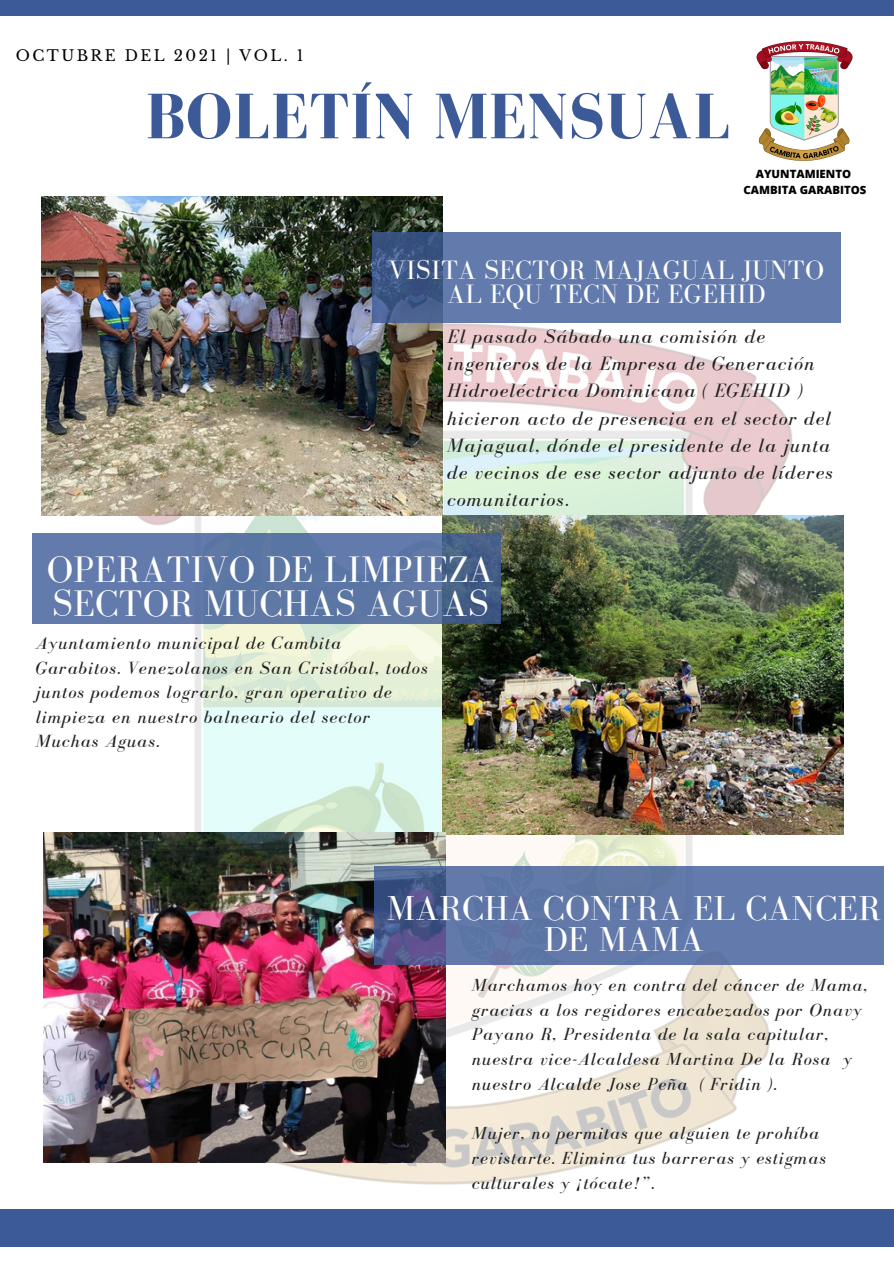
<style>
.page{position:relative;width:894px;height:1264px;background:#fff}
.page>*{position:absolute;margin:0;border:0;box-sizing:border-box;transform-origin:0 0}
.t1{font:700 66px "Bodoni FLF";letter-spacing:.01em;color:#3d5a98}
.t2{font:37.95px/33.8px "Bodoni FLF";letter-spacing:.01em;color:#fff}
.t3{font:35.7px/31.5px "Bodoni FLF";letter-spacing:.01em;color:#fff;text-align:center}
.t4{font:27.3px/24.2px "Bodoni FLF";letter-spacing:.01em;color:#fff;text-align:center}
.t5{font:italic 19.8px/27px "Bodoni FLF";letter-spacing:.06em;color:#222}
.t6{font:italic 18.15px/24.5px "Bodoni FLF";letter-spacing:.06em;color:#222}
.t7{font:italic 18px/24.8px "Bodoni FLF";letter-spacing:.06em;color:#222}
.t8{font:15px "Libre Baskerville";letter-spacing:.16em;color:#000}
.t9{font:800 11.4px "Open Sans";color:#000}
</style>
<div class="page">
<div style="left:0;top:1209px;width:893px;height:37px;background:#3d5a98"></div>
<div style="left:0;top:0;width:893px;height:16px;background:#3d5a98"></div>
<img style="left:92px;top:322px;width:713px;height:863px">
<img style="left:42px;top:197px;width:400px;height:318px">
<svg style="left:372px;top:232px;width:468px;height:90px;background:#5d75a6"></svg>
<img style="left:442px;top:515px;width:401px;height:319px">
<svg style="left:32px;top:533px;width:468px;height:90px;background:#5c75a3"></svg>
<img style="left:44px;top:832px;width:401px;height:330px">
<svg style="left:374px;top:866px;width:509px;height:98px;background:#5e74a5"></svg>
<img style="left:756px;top:41px;width:97px;height:120px">
<p class="t8" style="left:16px;top:46px;width:289px">OCTUBRE DEL 2021 | VOL. 1</p>
<p class="t1" style="left:146px;top:81px;width:586px">BOLETÍN MENSUAL</p>
<p class="t9" style="left:755px;top:166px;width:97px">AYUNTAMIENTO</p>
<p class="t9" style="left:743px;top:182px;width:124px">CAMBITA GARABITOS</p>
<p class="t4" style="left:388px;top:258px;width:437px">VISITA SECTOR MAJAGUAL JUNTO<br>AL EQU TECN DE EGEHID</p>
<p class="t5" style="left:447px;top:323px;width:387px">El pasado Sábado una comisión de ingenieros de la Empresa de Generación Hidroeléctrica Dominicana ( EGEHID ) hicieron acto de presencia en el sector del Majagual, dónde el presidente de la junta de vecinos de ese sector adjunto de líderes comunitarios.</p>
<p class="t2" style="left:47px;top:552px;width:448px">OPERATIVO DE LIMPIEZA<br>SECTOR MUCHAS AGUAS</p>
<p class="t6" style="left:36px;top:630px;width:393px">Ayuntamiento municipal de Cambita Garabitos. Venezolanos en San Cristóbal, todos juntos podemos lograrlo, gran operativo de limpieza en nuestro balneario del sector Muchas Aguas.</p>
<p class="t3" style="left:386px;top:892px;width:495px">MARCHA CONTRA EL CANCER<br>DE MAMA</p>
<p class="t7" style="left:472px;top:972px;width:397px">Marchamos hoy en contra del cáncer de Mama, gracias a los regidores encabezados por Onavy Payano R, Presidenta de la sala capitular, nuestra vice-Alcaldesa Martina De la Rosa y nuestro Alcalde Jose Peña ( Fridin ).</p>
<p class="t7" style="left:472px;top:1121px;width:355px">Mujer, no permitas que alguien te prohíba revistarte. Elimina tus barreras y estigmas culturales y ¡tócate!”.</p>
</div>
